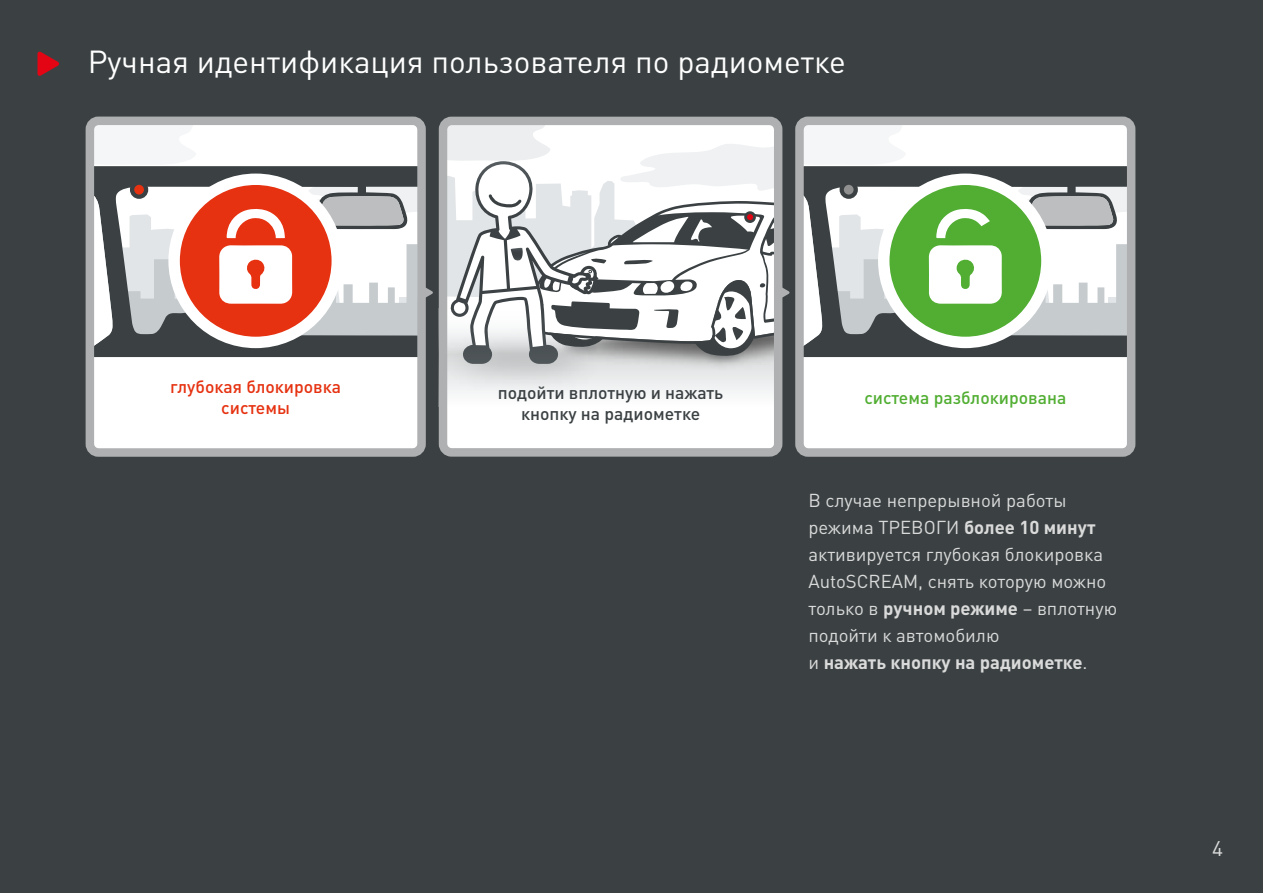
<style>
.page{position:relative;width:1263px;height:893px;background:#3b4143}
.page>*{position:absolute;margin:0;border:0;box-sizing:border-box;transform-origin:0 0}
.t1{font:31.5px "DIN Pro";color:#fff}
.t2{font:21px "DIN Pro";color:#dadada}
.t3{font:18.6px/27px "DIN Pro";color:#dadada}
.t4{font:500 17.55px/21px "DIN Pro";color:#3b4143;text-align:center}
.t5{font:500 17.55px/21px "DIN Pro";color:#e63211;text-align:center}
.t6{font:500 17.55px "DIN Pro";color:#51ae32}
.s1{font-weight:700}
</style>
<div class="page">
<div style="left:90px;top:121px;width:332px;height:331px;background:#fff"></div>
<div style="left:96px;top:349px;width:311px;height:8px;background:#3b4143"></div>
<div style="left:86px;top:117px;width:340px;height:340px;border:9px solid #afb0b1;border-radius:9px"></div>
<div style="left:799px;top:121px;width:332px;height:331px;background:#fff"></div>
<div style="left:805px;top:349px;width:320px;height:8px;background:#3b4143"></div>
<div style="left:795px;top:117px;width:340px;height:340px;border:9px solid #afb0b1;border-radius:9px"></div>
<svg style="left:804px;top:125px;width:323px;height:224px"></svg>
<svg style="left:37px;top:51px;width:22px;height:25px"></svg>
<svg style="left:94px;top:125px;width:339px;height:224px"></svg>
<svg style="left:442px;top:121px;width:335px;height:335px;background:#f9f9f9"></svg>
<div style="left:439px;top:117px;width:343px;height:340px;border:8px solid #afb0b1;border-radius:8px"></div>
<img style="left:407px;top:302px;width:230px;height:118px">
<svg style="left:442px;top:123px;width:348px;height:241px;background:#cbcdce"></svg>
<h1 class="t1" style="left:88px;top:40px;width:760px">Ручная идентификация пользователя по радиометке</h1>
<p class="t5" style="left:170px;top:376px;width:172px">глубокая блокировка системы</p>
<p class="t6" style="left:864px;top:385px;width:203px">система разблокирована</p>
<p class="t4" style="left:498px;top:381px;width:227px">подойти вплотную и нажать кнопку на радиометке</p>
<p class="t3" style="left:808px;top:486px;width:310px">В случае непрерывной работы режима ТРЕВОГИ <span class="s1">более 10 минут </span>активируется глубокая блокировка<br>AutoSCREAM, снять которую можно только в <span class="s1">ручном режиме</span> – вплотную подойти к автомобилю<br>и <span class="s1">нажать кнопку на радиометке</span>.</p>
<p class="t2" style="left:1212px;top:834px;width:12px">4</p>
</div>
